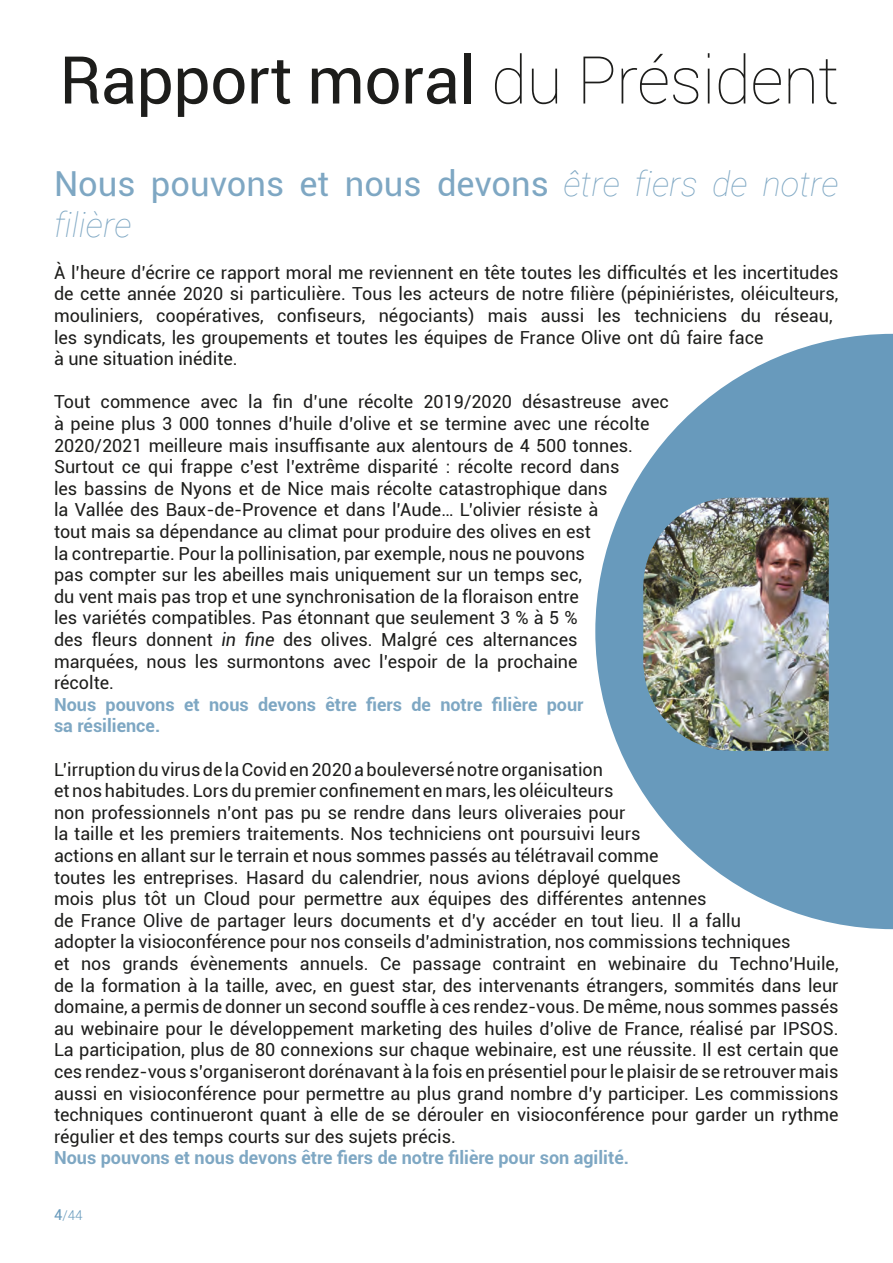
<style>
.page{position:relative;width:893px;height:1263px;background:#fff}
.page>*{position:absolute;margin:0;border:0;box-sizing:border-box;transform-origin:0 0}
.t1{font:66px "Roboto";letter-spacing:-.01em;color:#1d1d1b}
.t2{font:34.5px/41.4px "Roboto";color:#7ea7c3}
.t3{font:18px/21.6px "Roboto";color:#1d1d1b}
.t4{font:700 18px/21.6px "Roboto";color:#7ea7c3}
.t5{font:300 13.5px "Roboto";color:#689abc}
.s1{font-weight:100}
.s2{font-weight:100;font-style:italic}
.s3{font-style:italic}
.s4{font-weight:400;font-size:15px}
</style>
<div class="page">
<svg style="left:595px;top:334px;width:298px;height:595px;fill:#689abc"></svg>
<img style="left:643px;top:498px;width:186px;height:253px">
<p class="t1" style="left:59px;top:34px;width:781px">Rapport moral <span class="s1">du Président</span></p>
<p class="t2" style="left:54px;top:161px;width:786px">Nous pouvons et nous devons <span class="s2">être fiers de notre filière</span></p>
<p class="t3" style="left:54px;top:261px;width:786px">À l’heure d’écrire ce rapport moral me reviennent en tête toutes les difficultés et les incertitudes de cette année 2020 si particulière. Tous les acteurs de notre filière (pépiniéristes, oléiculteurs, mouliniers, coopératives, confiseurs, négociants) mais aussi les techniciens du réseau, les syndicats, les groupements et toutes les équipes de France Olive ont dû faire face<br>à une situation inédite.</p>
<p class="t3" style="left:54px;top:390px;width:616px">Tout commence avec la fin d’une récolte 2019/2020 désastreuse avec à peine plus 3 000 tonnes d’huile d’olive et se termine avec une récolte 2020/2021 meilleure mais insuffisante aux alentours de 4 500 tonnes.<br>Surtout ce qui frappe c’est l’extrême disparité : récolte record dans<br>les bassins de Nyons et de Nice mais récolte catastrophique dans<br>la Vallée des Baux-de-Provence et dans l’Aude… L’olivier résiste à<br>tout mais sa dépendance au climat pour produire des olives en est<br>la contrepartie. Pour la pollinisation, par exemple, nous ne pouvons<br>pas compter sur les abeilles mais uniquement sur un temps sec,<br>du vent mais pas trop et une synchronisation de la floraison entre<br>les variétés compatibles. Pas étonnant que seulement 3 % à 5 %<br>des fleurs donnent <span class="s3">in fine</span> des olives. Malgré ces alternances<br>marquées, nous les surmontons avec l’espoir de la prochaine<br>récolte.</p>
<p class="t4" style="left:54px;top:693px;width:531px">Nous pouvons et nous devons être fiers de notre filière pour sa résilience.</p>
<p class="t3" style="left:54px;top:758px;width:786px">L’irruption du virus de la Covid en 2020 a bouleversé notre organisation<br>et nos habitudes. Lors du premier confinement en mars, les oléiculteurs<br>non professionnels n’ont pas pu se rendre dans leurs oliveraies pour<br>la taille et les premiers traitements. Nos techniciens ont poursuivi leurs<br>actions en allant sur le terrain et nous sommes passés au télétravail comme<br>toutes les entreprises. Hasard du calendrier, nous avions déployé quelques<br>mois plus tôt un Cloud pour permettre aux équipes des différentes antennes<br>de France Olive de partager leurs documents et d’y accéder en tout lieu. Il a fallu<br>adopter la visioconférence pour nos conseils d’administration, nos commissions techniques<br>et nos grands évènements annuels. Ce passage contraint en webinaire du Techno’Huile, de la formation à la taille, avec, en guest star, des intervenants étrangers, sommités dans leur domaine, a permis de donner un second souffle à ces rendez-vous. De même, nous sommes passés au webinaire pour le développement marketing des huiles d’olive de France, réalisé par IPSOS.<br>La participation, plus de 80 connexions sur chaque webinaire, est une réussite. Il est certain que ces rendez-vous s’organiseront dorénavant à la fois en présentiel pour le plaisir de se retrouver mais aussi en visioconférence pour permettre au plus grand nombre d’y participer. Les commissions techniques continueront quant à elle de se dérouler en visioconférence pour garder un rythme régulier et des temps courts sur des sujets précis.</p>
<p class="t4" style="left:54px;top:1146px;width:576px">Nous pouvons et nous devons être fiers de notre filière pour son agilité.</p>
<p class="t5" style="left:54px;top:1206px;width:30px"><span class="s4">4</span>/44</p>
</div>
